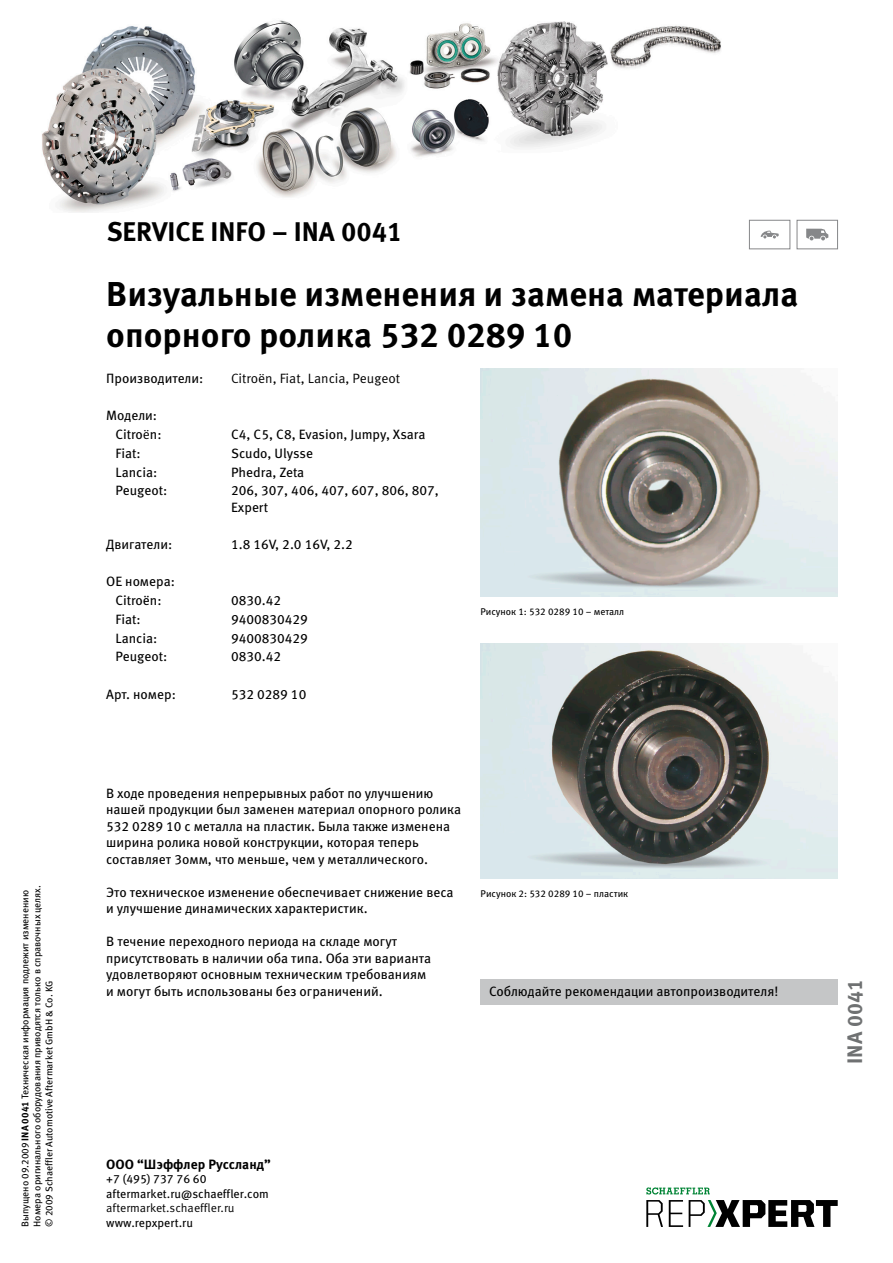
<style>
.page{position:relative;width:893px;height:1263px;background:#fff}
.page>*{position:absolute;margin:0;border:0;box-sizing:border-box;transform-origin:0 0}
.t1{font:700 34.5px/41.4px "Meta Pro";color:#000}
.t2{font:700 27px "Meta Pro";color:#000}
.t3{font:700 21px "Meta Pro";color:#6f7172}
.t4{font:13.5px/16.5px "Meta Pro";color:#000}
.t5{font:13.5px "Meta Pro Norm";color:#000}
.t6{font:700 13.5px "Meta Pro";color:#000}
.t7{font:12px/14.4px "Meta Pro";color:#000}
.t8{font:12px "Meta Pro Norm";color:#000}
.t9{font:9.75px/12px "Meta Pro";color:#000}
.s1{font-weight:700}
.s2{font-family:"Meta Pro Norm"}
</style>
<div class="page">
<img style="left:481px;top:369px;width:356px;height:227px">
<img style="left:480px;top:643px;width:358px;height:235px">
<div style="left:480px;top:980px;width:358px;height:25px;background:#c5c6c7"></div>
<div style="left:749px;top:220px;width:41px;height:29px;border:1px solid #868789"></div>
<svg style="left:761px;top:231px;width:18px;height:7px"></svg>
<div style="left:797px;top:220px;width:41px;height:29px;border:1px solid #868789"></div>
<svg style="left:806px;top:229px;width:22px;height:11px"></svg>
<img style="left:42px;top:20px;width:679px;height:193px">
<svg style="left:646px;top:1200px;width:17px;height:27px"></svg>
<svg style="left:669px;top:1200px;width:14px;height:27px"></svg>
<svg style="left:689px;top:1200px;width:149px;height:27px"></svg>
<svg style="left:646px;top:1187px;width:64px;height:7px"></svg>
<p class="t9" style="left:19px;top:1227px;width:343px;rotate:-90deg">Выпущено 09.2009 <span class="s1">INA 0041</span> Техническая информация подлежит изменению<br>Номера оригинального оборудования приводятся только в справочных целях. © 2009 Schaeffler Automotive Aftermarket GmbH &amp; Co. KG</p>
<h2 class="t2" style="left:107px;top:210px;width:297px">SERVICE INFO – INA 0041</h2>
<h1 class="t1" style="left:106px;top:271px;width:694px">Визуальные изменения и замена материала опорного ролика 532 0289 10</h1>
<p class="t4" style="left:106px;top:369px;width:99px">Производители:</p>
<p class="t5" style="left:231px;top:368px;width:171px">Citroën, Fiat, Lancia, Peugeot</p>
<p class="t4" style="left:115px;top:405px;width:48px;line-height:18.8px;text-indent:-9px">Модели:<br>Citro<span class="s2">ë</span>n:</p>
<p class="t4" style="left:231px;top:425px;width:196px">C4, C5, C8, Evasion, Jumpy, Xsara</p>
<p class="t4" style="left:115px;top:444px;width:27px">Fiat:</p>
<p class="t4" style="left:231px;top:444px;width:84px">Scudo, Ulysse</p>
<p class="t4" style="left:115px;top:463px;width:43px">Lancia:</p>
<p class="t4" style="left:231px;top:463px;width:75px">Phedra, Zeta</p>
<p class="t4" style="left:115px;top:481px;width:53px">Peugeot:</p>
<p class="t4" style="left:231px;top:481px;width:209px">206, 307, 406, 407, 607, 806, 807,<br>Expert</p>
<p class="t4" style="left:106px;top:535px;width:67px">Двигатели:</p>
<p class="t4" style="left:231px;top:535px;width:123px">1.8 16V, 2.0 16V, 2.2</p>
<p class="t4" style="left:106px;top:571px;width:70px;line-height:18.8px;text-align:center">ОЕ номера:<br>Citroën:</p>
<p class="t4" style="left:231px;top:591px;width:52px">0830.42</p>
<p class="t4" style="left:115px;top:610px;width:27px">Fiat:</p>
<p class="t4" style="left:231px;top:610px;width:78px">9400830429</p>
<p class="t4" style="left:115px;top:629px;width:43px">Lancia:</p>
<p class="t4" style="left:231px;top:629px;width:78px">9400830429</p>
<p class="t4" style="left:115px;top:647px;width:53px">Peugeot:</p>
<p class="t4" style="left:231px;top:647px;width:52px">0830.42</p>
<p class="t4" style="left:106px;top:685px;width:71px">Aрт. номер:</p>
<p class="t4" style="left:231px;top:685px;width:77px">532 0289 10</p>
<p class="t9" style="left:480px;top:605px;width:145px">Рисунок 1: 532 0289 10 – металл</p>
<p class="t4" style="left:106px;top:784px;width:356px">В ходе проведения непрерывных работ по улучшению нашей продукции был заменен материал опорного ролика 532 0289 10 с металла на пластик. Была также изменена ширина ролика новой конструкции, которая теперь составляет 3омм, что меньше, чем у металлического.</p>
<p class="t4" style="left:106px;top:883px;width:349px">Это техническое изменение обеспечивает снижение веса и улучшение динамических характеристик.</p>
<p class="t4" style="left:106px;top:932px;width:326px">В течение переходного периода на складе могут присутствовать в наличии оба типа. Оба эти варианта удовлетворяют основным техническим требованиям и могут быть использованы без ограничений.</p>
<p class="t9" style="left:481px;top:887px;width:149px">Рисунок 2: 532 0289 10 – пластик</p>
<p class="t4" style="left:489px;top:982px;width:291px">Соблюдайте рекомендации автопроизводителя!</p>
<p class="t6" style="left:106px;top:1154px;width:166px">ООО “Шэффлер Руссланд”</p>
<p class="t7" style="left:106px;top:1171px;width:164px">+7 (495) 737 76 60 aftermarket.ru@schaeffler.com</p>
<p class="t8" style="left:106px;top:1199px;width:130px">aftermarket.schaeffler.ru</p>
<p class="t7" style="left:106px;top:1214px;width:88px">www.repxpert.ru</p>
<h3 class="t3" style="left:838px;top:1064px;width:86px;rotate:-90deg">INA 0041</h3>
</div>
